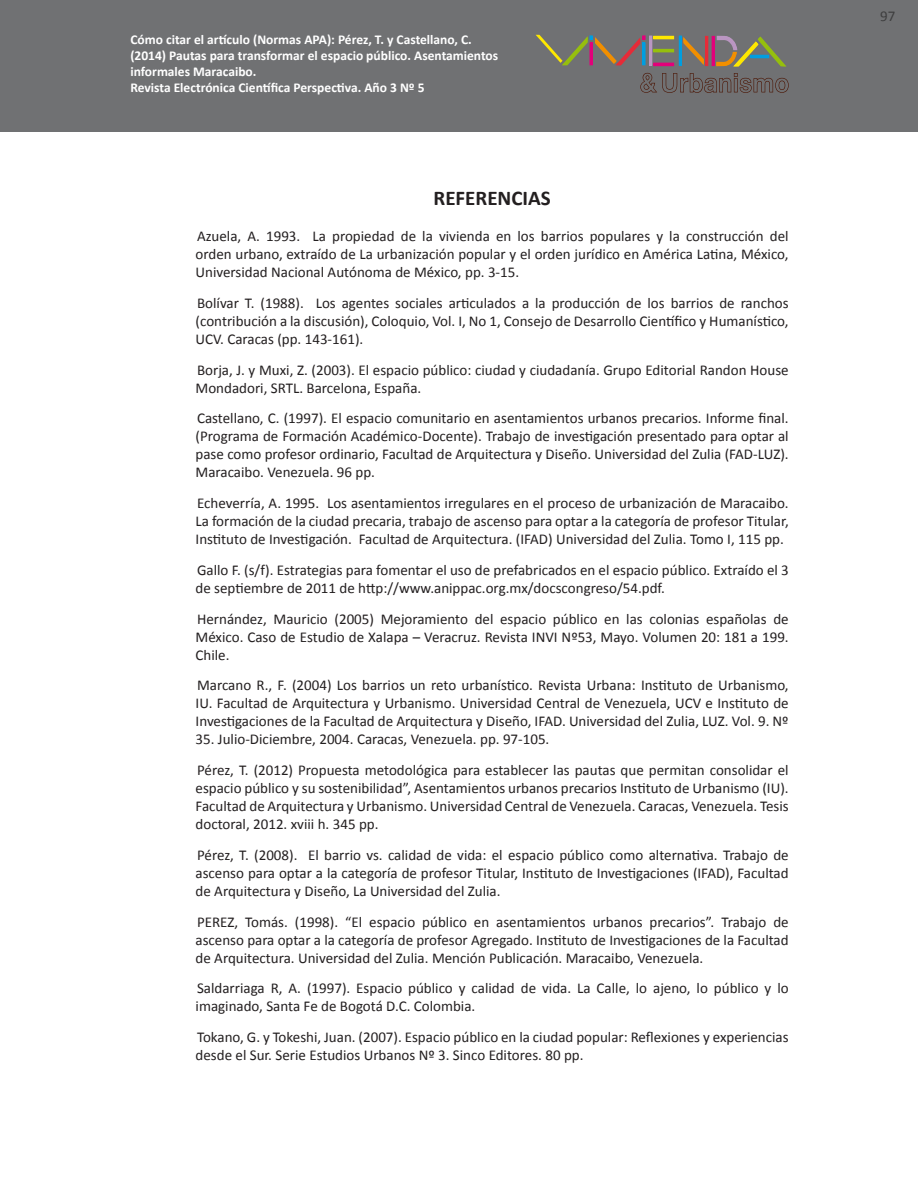
<style>
.page{position:relative;width:918px;height:1188px;background:#fff}
.page>*{position:absolute;margin:0;border:0;box-sizing:border-box;transform-origin:0 0}
.t1{font:700 21px "Calibri";color:#231f20}
.bibliografia{font:15px/18px "Calibri";color:#231f20;text-align:justify}
.t2{font:15px "Calibri";color:#3e3e3f}
.t3{font:700 13.5px/16.2px "Calibri";color:#fff}
</style>
<div class="page">
<div style="left:0;top:0;width:918px;height:132px;background:#707173"></div>
<svg style="left:640px;top:73px;width:149px;height:20px"></svg>
<svg style="left:683px;top:37px;width:21px;height:28px"></svg>
<div style="left:653px;top:36px;width:21px;height:3px;border:2px solid #ffe800"></div>
<div style="left:653px;top:49px;width:21px;height:3px;border:2px solid #96bf0d"></div>
<div style="left:653px;top:63px;width:21px;height:3px;border:2px solid #e3007a"></div>
<div style="left:649px;top:36px;width:3px;height:30px;border:2px solid #ba96c2"></div>
<div style="left:679px;top:36px;width:3px;height:30px;border:2px solid #009ee0"></div>
<div style="left:705px;top:36px;width:3px;height:30px;border:2px solid #e62b38"></div>
<div style="left:712px;top:36px;width:3px;height:30px;border:2px solid #e3007a"></div>
<svg style="left:536px;top:34px;width:110px;height:32px"></svg>
<svg style="left:716px;top:35px;width:71px;height:32px"></svg>
<p class="t3" style="left:130px;top:31px;width:369px">Cómo citar el artículo (Normas APA): Pérez, T. y Castellano, C. (2014) Pautas para transformar el espacio público. Asentamientos informales Maracaibo.<br>Revista Electrónica Científica Perspectiva. Año 3 Nº 5</p>
<p class="t1" style="left:434px;top:185px;width:119px">REFERENCIAS</p>
<p class="bibliografia" style="left:196px;top:227px;width:595px">Azuela, A. 1993. La propiedad de la vivienda en los barrios populares y la construcción del orden urbano, extraído de La urbanización popular y el orden jurídico en América Latina, México, Universidad Nacional Autónoma de México, pp. 3-15.</p>
<p class="bibliografia" style="left:196px;top:294px;width:595px">Bolívar T. (1988). Los agentes sociales articulados a la producción de los barrios de ranchos (contribución a la discusión), Coloquio, Vol. I, No 1, Consejo de Desarrollo Científico y Humanístico, UCV. Caracas (pp. 143-161).</p>
<p class="bibliografia" style="left:196px;top:361px;width:595px">Borja, J. y Muxi, Z. (2003). El espacio público: ciudad y ciudadanía. Grupo Editorial Randon House<br>Mondadori, SRTL. Barcelona, España.</p>
<p class="bibliografia" style="left:196px;top:409px;width:595px">Castellano, C. (1997). El espacio comunitario en asentamientos urbanos precarios. Informe final. (Programa de Formación Académico-Docente). Trabajo de investigación presentado para optar al pase como profesor ordinario, Facultad de Arquitectura y Diseño. Universidad del Zulia (FAD-LUZ).<br>Maracaibo. Venezuela. 96 pp.</p>
<p class="bibliografia" style="left:196px;top:494px;width:595px">Echeverría, A. 1995. Los asentamientos irregulares en el proceso de urbanización de Maracaibo.<br>La formación de la ciudad precaria, trabajo de ascenso para optar a la categoría de profesor Titular, Instituto de Investigación. Facultad de Arquitectura. (IFAD) Universidad del Zulia. Tomo I, 115 pp.</p>
<p class="bibliografia" style="left:196px;top:561px;width:595px">Gallo F. (s/f). Estrategias para fomentar el uso de prefabricados en el espacio público. Extraído el 3 de septiembre de 2011 de http://www.anippac.org.mx/docscongreso/54.pdf.</p>
<p class="bibliografia" style="left:196px;top:610px;width:595px">Hernández, Mauricio (2005) Mejoramiento del espacio público en las colonias españolas de México. Caso de Estudio de Xalapa – Veracruz. Revista INVI Nº53, Mayo. Volumen 20: 181 a 199.<br>Chile.</p>
<p class="bibliografia" style="left:196px;top:676px;width:595px">Marcano R., F. (2004) Los barrios un reto urbanístico. Revista Urbana: Instituto de Urbanismo, IU. Facultad de Arquitectura y Urbanismo. Universidad Central de Venezuela, UCV e Instituto de Investigaciones de la Facultad de Arquitectura y Diseño, IFAD. Universidad del Zulia, LUZ. Vol. 9. Nº</p>
<p class="bibliografia" style="left:196px;top:730px;width:355px">35. Julio-Diciembre, 2004. Caracas, Venezuela. pp. 97-105.</p>
<p class="bibliografia" style="left:196px;top:761px;width:595px">Pérez, T. (2012) Propuesta metodológica para establecer las pautas que permitan consolidar el espacio público y su sostenibilidad”, Asentamientos urbanos precarios Instituto de Urbanismo (IU).<br>Facultad de Arquitectura y Urbanismo. Universidad Central de Venezuela. Caracas, Venezuela. Tesis doctoral, 2012. xviii h. 345 pp.</p>
<p class="bibliografia" style="left:196px;top:846px;width:595px">Pérez, T. (2008). El barrio vs. calidad de vida: el espacio público como alternativa. Trabajo de ascenso para optar a la categoría de profesor Titular, Instituto de Investigaciones (IFAD), Facultad de Arquitectura y Diseño, La Universidad del Zulia.</p>
<p class="bibliografia" style="left:196px;top:913px;width:595px">PEREZ, Tomás. (1998). “El espacio público en asentamientos urbanos precarios”. Trabajo de ascenso para optar a la categoría de profesor Agregado. Instituto de Investigaciones de la Facultad de Arquitectura. Universidad del Zulia. Mención Publicación. Maracaibo, Venezuela.</p>
<p class="bibliografia" style="left:196px;top:979px;width:595px">Saldarriaga R, A. (1997). Espacio público y calidad de vida. La Calle, lo ajeno, lo público y lo imaginado, Santa Fe de Bogotá D.C. Colombia.</p>
<p class="bibliografia" style="left:196px;top:1028px;width:595px">Tokano, G. y Tokeshi, Juan. (2007). Espacio público en la ciudad popular: Reflexiones y experiencias desde el Sur. Serie Estudios Urbanos Nº 3. Sinco Editores. 80 pp.</p>
<p class="t2" style="left:880px;top:6px;width:17px">97</p>
</div>
